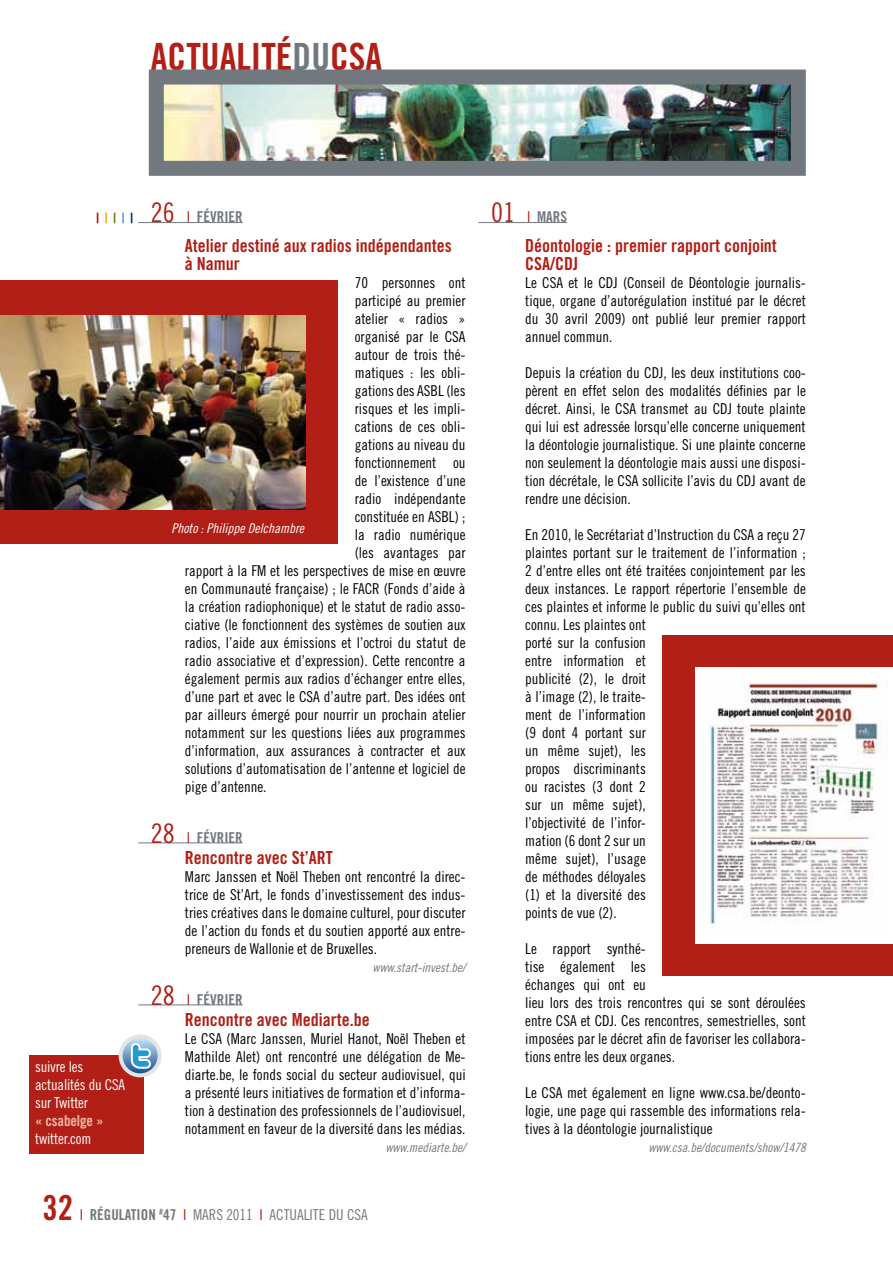
<style>
.page{position:relative;width:893px;height:1263px;background:#fff}
.page>*{position:absolute;margin:0;border:0;box-sizing:border-box;transform-origin:0 0}
.t1{font:37.5px "Trade Gothic LT Std Bd Cn 20";color:#b11f16}
.t2{font:34.5px "Trade Gothic LT Std Bd Cn 20";color:#b11f16}
.t3{font:18px/18px "Trade Gothic LT Std Bd Cn 20";color:#b11f16}
.t4{font:15px/18px "Trade Gothic LT Std Cn 18";color:#000;text-align:justify}
.t5{font:15px/18px "Trade Gothic LT Std Cn 18";letter-spacing:-.01em;color:#fff}
.t6{font:15px "Trade Gothic LT Std Cn 18";color:#72797e}
.t7{font:15px "Trade Gothic LT Std Bd Cn 20";color:#72797e}
.t8{font:15px "Trade Gothic LT Std Bd Cn 20";letter-spacing:-.01em;color:#e9bba5}
.t9{font:13.5px "Trade Gothic LT Std Cn 18 Obl";color:#fff}
.t10{font:12.75px "Trade Gothic Cond Eighteen Obl";color:#72797e}
.t11{font:300 10.5px "Trade Gothic LT Std";color:#72797e;scale:.8 1}
.s1{color:#72797e}
.s2{font-family:"Trade Gothic LT Std Cn 18";font-size:27px;color:#b11f16}
.s3{font-family:"Trade Gothic LT Std Cn 18";color:#b11f16}
.s4{color:#b11f16}
.s5{font-family:"Trade Gothic LT Std Bd Cn 20"}
</style>
<div class="page">
<img style="left:165px;top:86px;width:625px;height:74px">
<div style="left:149px;top:70px;width:657px;height:106px;border:15px solid #72797e"></div>
<hr style="left:138px;top:222px;width:105px;height:1px;background:#72797e">
<hr style="left:138px;top:842px;width:105px;height:1px;background:#72797e">
<hr style="left:138px;top:1004px;width:105px;height:1px;background:#72797e">
<hr style="left:478px;top:222px;width:89px;height:1px;background:#72797e">
<div style="left:0;top:281px;width:338px;height:263px;background:#b11f16"></div>
<img style="left:0;top:315px;width:306px;height:195px">
<div style="left:663px;top:635px;width:230px;height:340px;background:#b11f16"></div>
<div style="left:695px;top:667px;width:198px;height:276px;background:#fff"></div>
<img style="left:709px;top:680px;width:179px;height:245px">
<div style="left:29px;top:1055px;width:115px;height:98px;background:#b11f16"></div>
<div style="left:119px;top:1034px;width:43px;height:43px;background:#e3e4e4;border-radius:50%"></div>
<svg style="left:123px;top:1038px;width:35px;height:35px"></svg>
<svg style="left:130px;top:1042px;width:22px;height:28px"></svg>
<svg style="left:105px;top:213px;width:2px;height:10px"></svg>
<svg style="left:122px;top:213px;width:2px;height:10px"></svg>
<h1 class="t1" style="left:151px;top:33px;width:233px">ACTUALITé<span class="s1">du</span>csa</h1>
<p class="t5" style="left:35px;top:1057px;width:85px">suivre les actualités du CSA sur Twitter</p>
<p class="t8" style="left:35px;top:1111px;width:70px">« csabelge »</p>
<p class="t5" style="left:35px;top:1129px;width:58px">twitter.com</p>
<p class="t7" style="left:151px;top:208px;width:91px"><span class="s2">26</span> <span class="s3">I</span> février</p>
<p class="t3" style="left:185px;top:236px;width:268px">Atelier destiné aux radios indépendantes à Namur</p>
<p class="t4" style="left:355px;top:273px;width:112px">70 personnes ont</p>
<p class="t4" style="left:355px;top:291px;width:112px">participé au premier</p>
<p class="t4" style="left:355px;top:309px;width:112px">atelier « radios »</p>
<p class="t4" style="left:355px;top:327px;width:105px">organisé par le CSA</p>
<p class="t4" style="left:355px;top:345px;width:112px">autour de trois thé-</p>
<p class="t4" style="left:355px;top:363px;width:112px">matiques : les obli-</p>
<p class="t4" style="left:355px;top:381px;width:112px">gations des ASBL (les</p>
<p class="t4" style="left:355px;top:399px;width:112px">risques et les impli-</p>
<p class="t4" style="left:355px;top:417px;width:112px">cations de ces obli-</p>
<p class="t4" style="left:355px;top:435px;width:112px">gations au niveau du</p>
<p class="t4" style="left:355px;top:453px;width:112px">fonctionnement ou</p>
<p class="t4" style="left:355px;top:471px;width:112px">de l’existence d’une</p>
<p class="t4" style="left:355px;top:489px;width:112px">radio indépendante</p>
<p class="t4" style="left:355px;top:507px;width:112px">constituée en ASBL) ;</p>
<p class="t4" style="left:355px;top:525px;width:112px">la radio numérique</p>
<p class="t4" style="left:355px;top:543px;width:112px">(les avantages par</p>
<p class="t4" style="left:185px;top:561px;width:282px">rapport à la FM et les perspectives de mise en œuvre</p>
<p class="t4" style="left:185px;top:579px;width:282px">en Communauté française) ; le FACR (Fonds d’aide à</p>
<p class="t4" style="left:185px;top:597px;width:282px">la création radiophonique) et le statut de radio asso-</p>
<p class="t4" style="left:185px;top:615px;width:282px">ciative (le fonctionnent des systèmes de soutien aux</p>
<p class="t4" style="left:185px;top:633px;width:282px">radios, l’aide aux émissions et l’octroi du statut de</p>
<p class="t4" style="left:185px;top:651px;width:282px">radio associative et d’expression). Cette rencontre a</p>
<p class="t4" style="left:185px;top:669px;width:282px">également permis aux radios d’échanger entre elles,</p>
<p class="t4" style="left:185px;top:687px;width:282px">d’une part et avec le CSA d’autre part. Des idées ont</p>
<p class="t4" style="left:185px;top:705px;width:282px">par ailleurs émergé pour nourrir un prochain atelier</p>
<p class="t4" style="left:185px;top:723px;width:282px">notamment sur les questions liées aux programmes</p>
<p class="t4" style="left:185px;top:741px;width:282px">d’information, aux assurances à contracter et aux</p>
<p class="t4" style="left:185px;top:759px;width:282px">solutions d’automatisation de l’antenne et logiciel de</p>
<p class="t4" style="left:185px;top:777px;width:83px">pige d’antenne.</p>
<p class="t7" style="left:151px;top:828px;width:91px"><span class="s2">28</span> <span class="s3">I</span> février</p>
<p class="t3" style="left:185px;top:848px;width:149px">Rencontre avec St’ART</p>
<p class="t4" style="left:185px;top:867px;width:282px">Marc Janssen et Noël Theben ont rencontré la direc&shy;trice de St’Art, le fonds d’investissement des indus&shy;tries créatives dans le domaine culturel, pour discuter de l’action du fonds et du soutien apporté aux entre&shy;preneurs de Wallonie et de Bruxelles.</p>
<p class="t10" style="left:373px;top:960px;width:95px">www.start-invest.be/</p>
<p class="t7" style="left:151px;top:990px;width:91px"><span class="s2">28</span> <span class="s3">I</span> février</p>
<p class="t3" style="left:185px;top:1010px;width:186px">Rencontre avec Mediarte.be</p>
<p class="t4" style="left:185px;top:1029px;width:282px">Le CSA (Marc Janssen, Muriel Hanot, Noël Theben et Mathilde Alet) ont rencontré une délégation de Me&shy;diarte.be, le fonds social du secteur audiovisuel, qui a présenté leurs initiatives de formation et d’informa&shy;tion à destination des professionnels de l’audiovisuel, notamment en faveur de la diversité dans les médias.</p>
<p class="t10" style="left:385px;top:1140px;width:82px">www.mediarte.be/</p>
<p class="t9" style="left:171px;top:520px;width:134px">Photo : Philippe Delchambre</p>
<h2 class="t2" style="left:43px;top:1186px;width:32px">32</h2>
<p class="t6" style="left:80px;top:1206px;width:290px"><span class="s4">I</span> <span class="s5">Régulation</span> <sup>#</sup><span class="s5">47</span> <span class="s4">I</span> Mars 2011 <span class="s4">I</span> actualite du csa</p>
<p class="t11" style="left:776px;top:158px;width:81px;rotate:-90deg">©M.LEROY/RTBF</p>
<p class="t7" style="left:491px;top:208px;width:70px"><span class="s2">01</span> <span class="s3">I</span> mars</p>
<p class="t3" style="left:525px;top:236px;width:253px">Déontologie : premier rapport conjoint<br>CSA/CDJ</p>
<p class="t4" style="left:525px;top:273px;width:282px">Le CSA et le CDJ (Conseil de Déontologie journalis&shy;tique, organe d’autorégulation institué par le décret du 30 avril 2009) ont publié leur premier rapport annuel commun.</p>
<p class="t4" style="left:525px;top:363px;width:282px">Depuis la création du CDJ, les deux institutions coo&shy;pèrent en effet selon des modalités définies par le décret. Ainsi, le CSA transmet au CDJ toute plainte qui lui est adressée lorsqu’elle concerne uniquement la déontologie journalistique. Si une plainte concerne non seulement la déontologie mais aussi une disposi&shy;tion décrétale, le CSA sollicite l’avis du CDJ avant de rendre une décision.</p>
<p class="t4" style="left:525px;top:525px;width:282px;text-align:left">En 2010, le Secrétariat d’Instruction du CSA a reçu 27 plaintes portant sur le traitement de l’information ;<br>2 d’entre elles ont été traitées conjointement par les deux instances. Le rapport répertorie l’ensemble de ces plaintes et informe le public du suivi qu’elles ont connu. Les plaintes ont<br>porté sur la confusion<br>entre information et<br>publicité (2), le droit<br>à l’image (2), le traite-<br>ment de l’information<br>(9 dont 4 portant sur<br>un même sujet), les<br>propos discriminants<br>ou racistes (3 dont 2<br>sur un même sujet),<br>l’objectivité de l’infor-<br>mation (6 dont 2 sur un<br>même sujet), l’usage<br>de méthodes déloyales<br>(1) et la diversité des<br>points de vue (2).</p>
<p class="t4" style="left:525px;top:939px;width:282px;text-align:left">Le rapport synthé-<br>tise également les<br>échanges qui ont eu<br>lieu lors des trois rencontres qui se sont déroulées entre CSA et CDJ. Ces rencontres, semestrielles, sont imposées par le décret afin de favoriser les collabora&shy;tions entre les deux organes.</p>
<p class="t4" style="left:525px;top:1083px;width:282px">Le CSA met également en ligne www.csa.be/deonto&shy;logie, une page qui rassemble des informations rela&shy;tives à la déontologie journalistique</p>
<p class="t10" style="left:648px;top:1140px;width:159px">www.csa.be/documents/show/1478</p>
</div>
